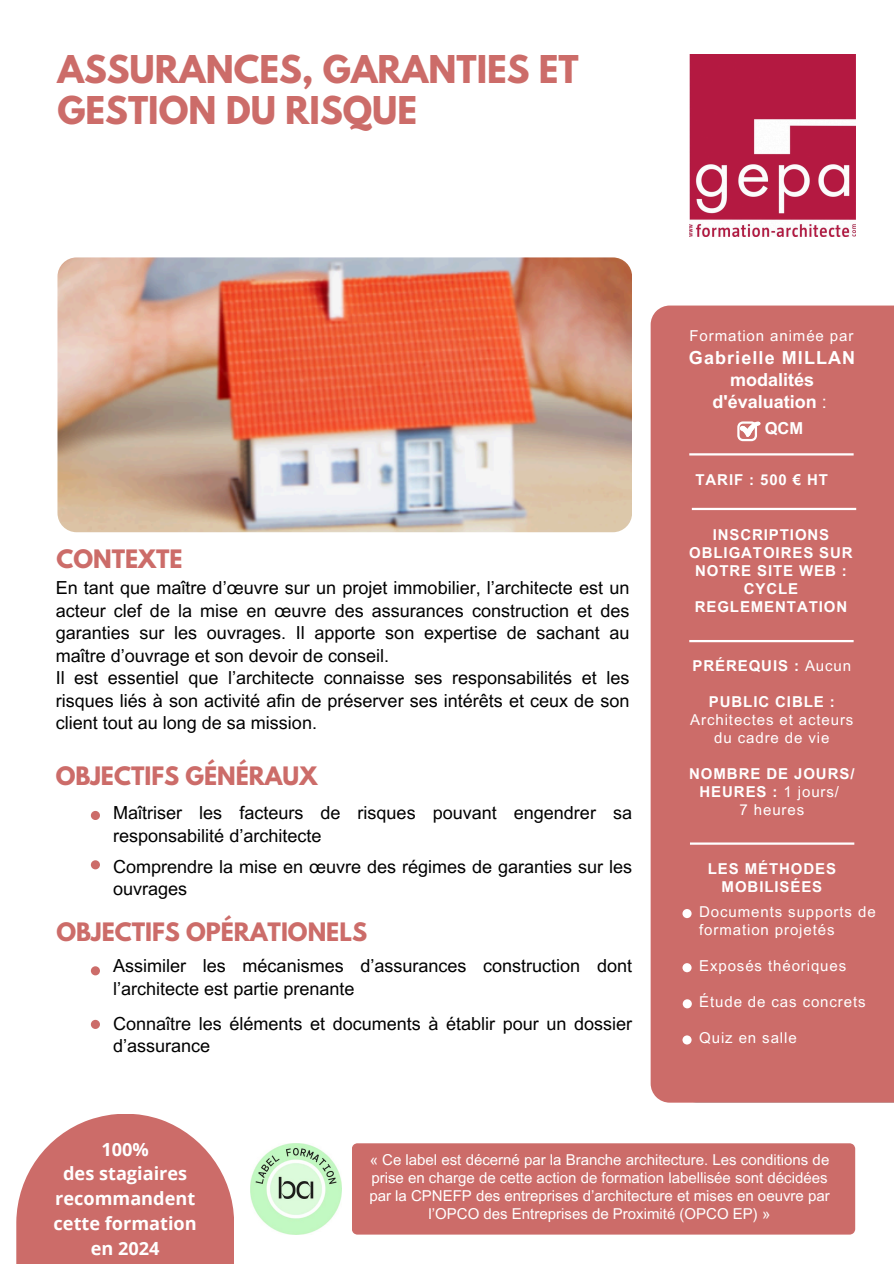
<style>
.page{position:relative;width:894px;height:1264px;background:#fff}
.page>*{position:absolute;margin:0;border:0;box-sizing:border-box;transform-origin:0 0}
.t1{font:700 33.9px/41.7px "League Spartan";color:#cc6c69}
.t2{font:700 22.5px "League Spartan";color:#cc6c69}
.t3{font:700 18.15px/24.8px "Open Sans";color:#fff;text-align:center}
.t4{font:18px/22.5px "Arial MT Pro";color:#000}
.t5{font:700 18px/21.3px "Arial MT Pro";color:#fff;text-align:center}
.t6{font:700 18px "Arial MT Pro";letter-spacing:.06em;color:#fff}
.t7{font:700 16.5px "Arial MT Pro";color:#fff}
.t8{font:15px/18px "Arial MT Pro";color:#fff;text-align:center}
.t9{font:15px/18px "Arial MT Pro";letter-spacing:.06em;color:#fff;text-align:center}
.t10{font:700 15px/18px "Arial MT Pro";letter-spacing:.06em;color:#fff;text-align:center}
.s1{font-weight:400}
.s2{font-weight:700}
</style>
<div class="page">
<img style="left:57px;top:257px;width:574px;height:275px;border-radius:19px">
<img style="left:689px;top:54px;width:166px;height:183px">
<div style="left:91px;top:811px;width:9px;height:9px;background:#cc6c69;border-radius:50%"></div>
<div style="left:91px;top:860px;width:9px;height:9px;background:#cc6c69;border-radius:50%"></div>
<div style="left:91px;top:966px;width:9px;height:9px;background:#cc6c69;border-radius:50%"></div>
<div style="left:91px;top:1019px;width:9px;height:9px;background:#cc6c69;border-radius:50%"></div>
<div style="left:650px;top:305px;width:243px;height:797px;background:#cc6c69"></div>
<hr style="left:689px;top:453px;width:164px;height:2px;background:#fff">
<svg style="left:737px;top:421px;width:23px;height:42px"></svg>
<hr style="left:691px;top:508px;width:164px;height:2px;background:#fff">
<hr style="left:689px;top:640px;width:164px;height:2px;background:#fff">
<hr style="left:689px;top:842px;width:165px;height:2px;background:#fff">
<div style="left:682px;top:909px;width:9px;height:9px;background:#fff;border-radius:50%"></div>
<div style="left:682px;top:963px;width:9px;height:9px;background:#fff;border-radius:50%"></div>
<svg style="left:16px;top:1114px;width:218px;height:149px;fill:#cc6c69"></svg>
<div style="left:352px;top:1143px;width:502px;height:91px;background:#cc6c69"></div>
<img style="left:250px;top:1143px;width:91px;height:91px">
<div style="left:682px;top:999px;width:9px;height:9px;background:#fff;border-radius:50%"></div>
<div style="left:682px;top:1035px;width:9px;height:9px;background:#fff;border-radius:50%"></div>
<h6 class="t1" style="left:57px;top:53px;width:522px">ASSURANCES, GARANTIES ET<br>GESTION DU RISQUE</h6>
<h6 class="t2" style="left:56px;top:547px;width:128px">CONTEXTE</h6>
<p class="t4" style="left:56px;top:578px;width:575px">En tant que maître d’œuvre sur un projet immobilier, l’architecte est un acteur clef de la mise en œuvre des assurances construction et des garanties sur les ouvrages. Il apporte son expertise de sachant au maître d’ouvrage et son devoir de conseil.<br>Il est essentiel que l’architecte connaisse ses responsabilités et les risques liés à son activité afin de préserver ses intérêts et ceux de son client tout au long de sa mission.</p>
<p class="t2" style="left:56px;top:765px;width:263px">OBJECTIFS GÉNÉRAUX</p>
<p class="t4" style="left:113px;top:804px;width:520px">Maîtriser les facteurs de risques pouvant engendrer sa responsabilité d’architecte</p>
<p class="t4" style="left:113px;top:857px;width:520px">Comprendre la mise en œuvre des régimes de garanties sur les ouvrages</p>
<p class="t2" style="left:56px;top:921px;width:312px">OBJECTIFS OPÉRATIONELS</p>
<p class="t4" style="left:113px;top:957px;width:520px">Assimiler les mécanismes d’assurances construction dont l’architecte est partie prenante</p>
<p class="t4" style="left:113px;top:1014px;width:520px">Connaître les éléments et documents à établir pour un dossier d’assurance</p>
<p class="t9" style="left:689px;top:328px;width:165px">Formation animée par</p>
<p class="t6" style="left:688px;top:350px;width:168px">Gabrielle MILLAN</p>
<h5 class="t5" style="left:712px;top:372px;width:116px">modalités d'évaluation <span class="s1">:</span></h5>
<h5 class="t7" style="left:764px;top:422px;width:40px">QCM</h5>
<h2 class="t10" style="left:695px;top:472px;width:134px">TARIF : 500 € HT</h2>
<h2 class="t10" style="left:689px;top:527px;width:165px">INSCRIPTIONS<br>OBLIGATOIRES SUR<br>NOTRE SITE WEB :<br>CYCLE<br>REGLEMENTATION</h2>
<h5 class="t10" style="left:692px;top:658px;width:160px">PRÉREQUIS : <span class="s1">Aucun</span></h5>
<h2 class="t9" style="left:690px;top:694px;width:165px"><span class="s2">PUBLIC CIBLE :<br></span>Architectes et acteurs du cadre de vie</h2>
<h5 class="t10" style="left:689px;top:766px;width:167px">NOMBRE DE JOURS/<br>HEURES : <span class="s1">1 jours/</span></h5>
<h5 class="t8" style="left:739px;top:802px;width:66px">7 heures</h5>
<p class="t10" style="left:707px;top:861px;width:130px">LES MÉTHODES<br>MOBILISÉES</p>
<h4 class="t9" style="left:699px;top:904px;width:178px;text-align:left">Documents supports de formation projetés</h4>
<h5 class="t9" style="left:699px;top:958px;width:148px">Exposés théoriques</h5>
<h3 class="t9" style="left:699px;top:994px;width:168px">Étude de cas concrets</h3>
<p class="t9" style="left:699px;top:1030px;width:99px">Quiz en salle</p>
<h6 class="t3" style="left:54px;top:1136px;width:145px">100%<br>des stagiaires recommandent cette formation en 2024</h6>
<p class="t8" style="left:369px;top:1152px;width:461px">« Ce label est décerné par la Branche architecture. Les conditions de prise en charge de cette action de formation labellisée sont décidées par la CPNEFP des entreprises d’architecture et mises en oeuvre par l’OPCO des Entreprises de Proximité (OPCO EP) »</p>
</div>
